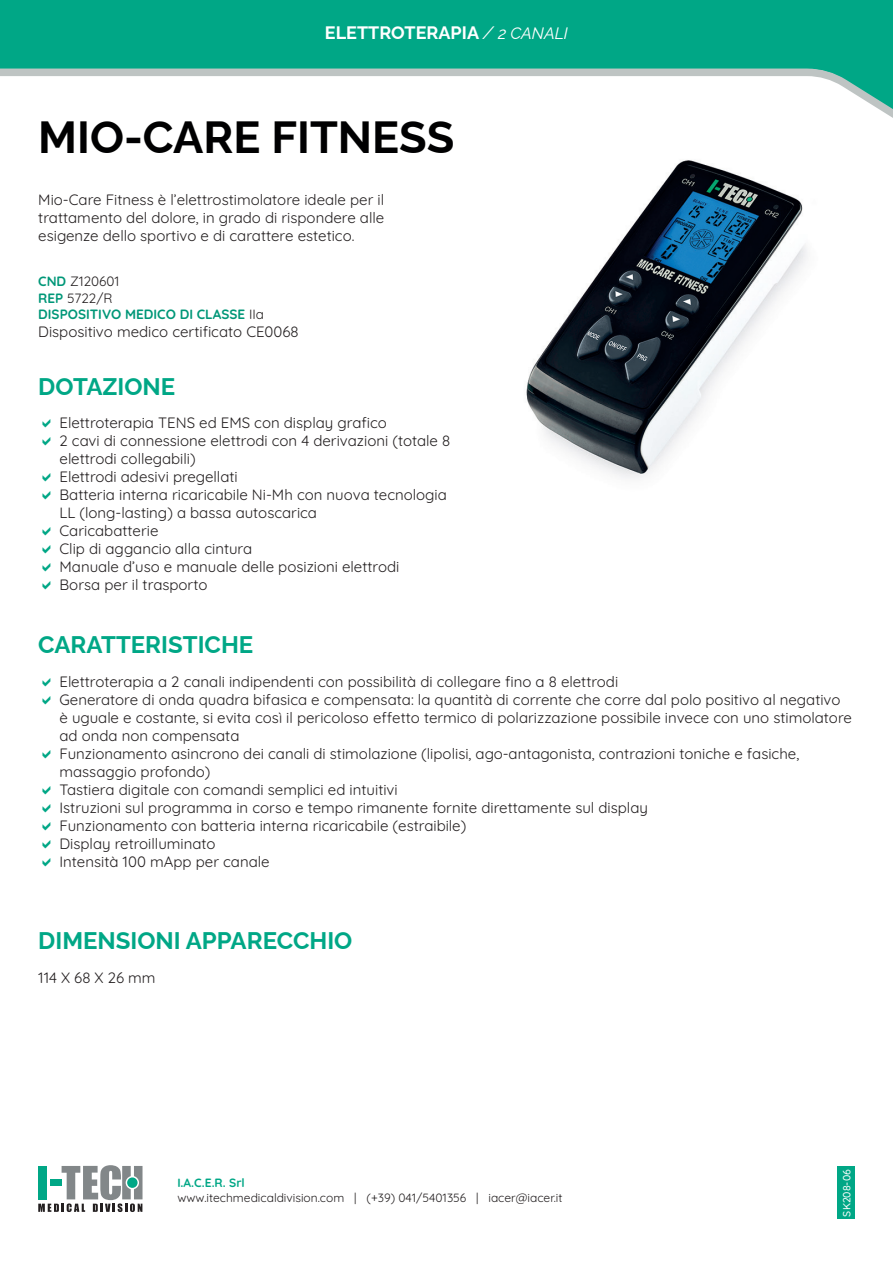
<style>
.page{position:relative;width:893px;height:1263px;background:#fff}
.page>*{position:absolute;margin:0;border:0;box-sizing:border-box;transform-origin:0 0}
.t1{font:700 45px "Raleway";color:#000001}
.t2{font:700 24px "Raleway";color:#00a786}
.t3{font:700 18px "Raleway";color:#fff}
.t4{font:15px/18px "Quicksand";color:#231f20}
.t5{font:700 13.5px "Quicksand";color:#009778}
.t6{font:13.5px "Quicksand";color:#231f20}
.t7{font:12px "Quicksand";color:#231f20}
.t8{font:700 12px "Quicksand";color:#00a786}
.t9{font:500 10.5px "Quicksand";color:#fff}
.s1{font-weight:400;font-style:italic}
.s2{font-weight:400;font-style:italic;font-size:16.5px}
.s3{font-weight:700;color:#009778}
.s4{font-weight:400;color:#231f20}
</style>
<div class="page">
<div style="left:0;top:0;width:893px;height:65px;background:#00a786"></div>
<svg style="left:0;top:65px;width:893px;height:53px"></svg>
<svg style="left:38px;top:1165px;width:105px;height:47px"></svg>
<div style="left:837px;top:1166px;width:18px;height:53px;background:#00a786"></div>
<img style="left:526px;top:160px;width:281px;height:319px">
<p class="t3" style="left:325px;top:18px;width:245px">ELETTROTERAPIA <span class="s1">/</span> <span class="s2">2 CANALI</span></p>
<p class="t1" style="left:38px;top:101px;width:418px">MIO-CARE FITNESS</p>
<p class="t4" style="left:38px;top:189px;width:347px;text-align:justify">Mio-Care Fitness è l’elettrostimolatore ideale per il trattamento del dolore, in grado di rispondere alle esigenze dello sportivo e di carattere estetico.</p>
<p class="t6" style="left:38px;top:271px;width:83px"><span class="s3">CND</span> Z120601</p>
<p class="t6" style="left:38px;top:287px;width:76px"><span class="s3">REP</span> 5722/R</p>
<p class="t5" style="left:38px;top:303px;width:227px">DISPOSITIVO MEDICO DI CLASSE <span class="s4">IIa</span></p>
<p class="t4" style="left:38px;top:321px;width:262px">Dispositivo medico certificato CE0068</p>
<p class="t2" style="left:38px;top:368px;width:139px">DOTAZIONE</p>
<p class="t4" style="left:60px;top:412px;width:329px">Elettroterapia TENS ed EMS con display grafico</p>
<p class="t4" style="left:60px;top:430px;width:392px">2 cavi di connessione elettrodi con 4 derivazioni (totale 8 elettrodi collegabili)</p>
<p class="t4" style="left:60px;top:466px;width:180px">Elettrodi adesivi pregellati</p>
<p class="t4" style="left:60px;top:484px;width:389px">Batteria interna ricaricabile Ni-Mh con nuova tecnologia<br>LL (long-lasting) a bassa autoscarica</p>
<p class="t4" style="left:60px;top:520px;width:100px">Caricabatterie</p>
<p class="t4" style="left:60px;top:538px;width:194px">Clip di aggancio alla cintura</p>
<p class="t4" style="left:60px;top:556px;width:341px">Manuale d’uso e manuale delle posizioni elettrodi</p>
<p class="t4" style="left:60px;top:574px;width:149px">Borsa per il trasporto</p>
<p class="t2" style="left:38px;top:625px;width:217px">CARATTERISTICHE</p>
<p class="t4" style="left:60px;top:671px;width:560px">Elettroterapia a 2 canali indipendenti con possibilità di collegare fino a 8 elettrodi</p>
<p class="t4" style="left:60px;top:689px;width:794px">Generatore di onda quadra bifasica e compensata: la quantità di corrente che corre dal polo positivo al negativo è uguale e costante, si evita così il pericoloso effetto termico di polarizzazione possibile invece con uno stimolatore ad onda non compensata</p>
<p class="t4" style="left:60px;top:743px;width:741px">Funzionamento asincrono dei canali di stimolazione (lipolisi, ago-antagonista, contrazioni toniche e fasiche, massaggio profondo)</p>
<p class="t4" style="left:60px;top:779px;width:340px">Tastiera digitale con comandi semplici ed intuitivi</p>
<p class="t4" style="left:60px;top:797px;width:590px">Istruzioni sul programma in corso e tempo rimanente fornite direttamente sul display</p>
<p class="t4" style="left:60px;top:815px;width:408px">Funzionamento con batteria interna ricaricabile (estraibile)</p>
<p class="t4" style="left:60px;top:833px;width:158px">Display retroilluminato</p>
<p class="t4" style="left:60px;top:851px;width:212px">Intensità 100 mApp per canale</p>
<p class="t2" style="left:38px;top:921px;width:316px">DIMENSIONI APPARECCHIO</p>
<p class="t4" style="left:38px;top:967px;width:119px">114 X 68 X 26 mm</p>
<p class="t8" style="left:177px;top:1174px;width:69px">I.A.C.E.R. Srl</p>
<p class="t7" style="left:177px;top:1188px;width:387px">www.itechmedicaldivision.com | (+39) 041/5401356 | iacer@iacer.it</p>
<p class="t9" style="left:838px;top:1216px;width:49px;rotate:-90deg">SK208-06</p>
</div>
